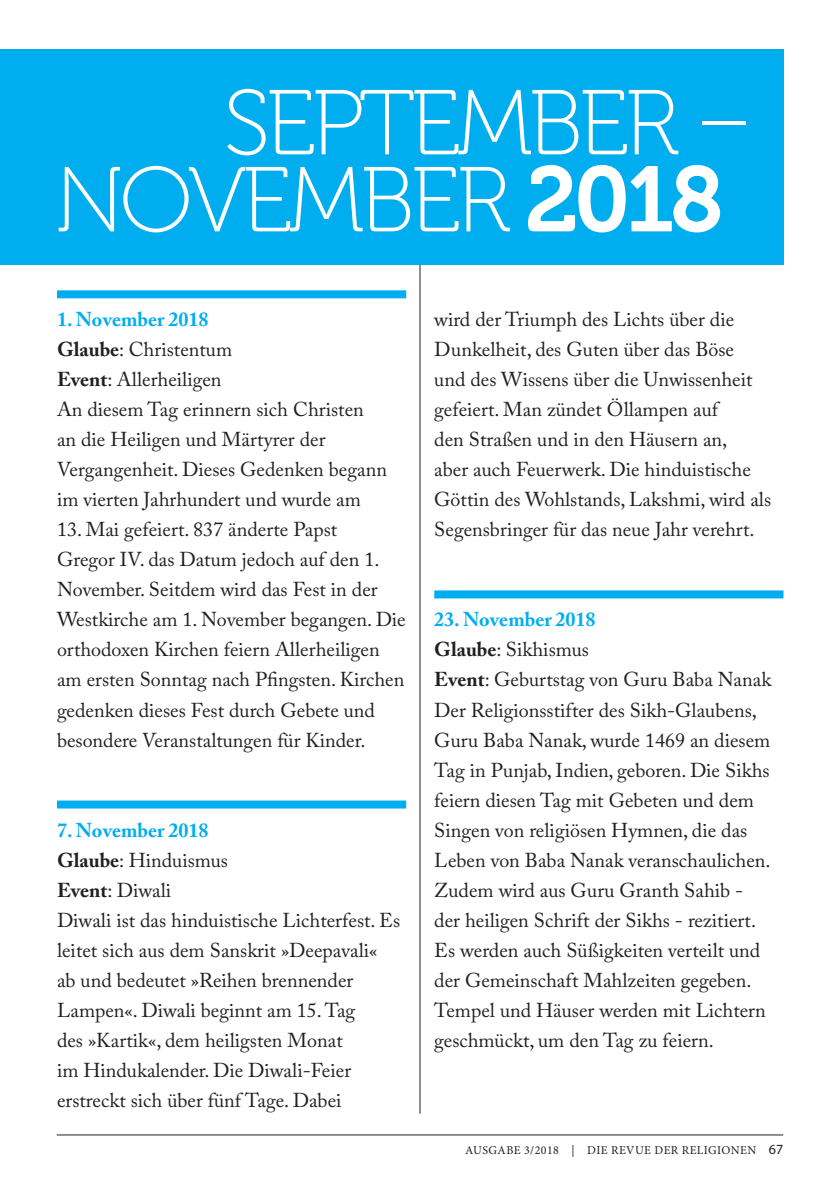
<style>
.page{position:relative;width:840px;height:1191px;background:#fff}
.page>*{position:absolute;margin:0;border:0;box-sizing:border-box;transform-origin:0 0}
.t1{font:92px/77px "Museo 100";letter-spacing:-.05em;color:#fff}
.t2{font:20px/30px "Adobe Caslon Pro";color:#231f20}
.t3{font:12px "Minion Pro";letter-spacing:.035em;color:#231f20}
.s1{font-family:"Museo 700"}
.s2{font-weight:700;color:#00aeef}
.s3{font-weight:700}
.s4{font-family:"Myriad Pro";font-size:14px}
</style>
<div class="page">
<hr style="left:57px;top:1134px;width:725px;height:1px;background:#231f20">
<hr style="left:419px;top:189px;width:1px;height:924px;background:#231f20">
<div style="left:0;top:49px;width:782px;height:216px;background:#00aeef"></div>
<div style="left:57px;top:290px;width:349px;height:8px;background:#00aeef"></div>
<div style="left:57px;top:800px;width:349px;height:8px;background:#00aeef"></div>
<div style="left:434px;top:590px;width:349px;height:8px;background:#00aeef"></div>
<h1 class="t1" style="left:55px;top:86px;width:700px;text-indent:169px">SEPTEMBER –<br>NOVEMBER <span class="s1">2018</span></h1>
<p class="t2" style="left:57px;top:304px;width:331px"><span class="s2">1. November 2018<br></span><span class="s3">Glaube</span>: Christentum<br><span class="s3">Event</span>: Allerheiligen<br>An diesem Tag erinnern sich Christen an die Heiligen und Märtyrer der<br>Vergangenheit. Dieses Gedenken begann im vierten Jahrhundert und wurde am</p>
<p class="t2" style="left:57px;top:514px;width:350px">13. Mai gefeiert. 837 änderte Papst<br>Gregor IV. das Datum jedoch auf den 1.<br>November. Seitdem wird das Fest in der Westkirche am 1. November begangen. Die orthodoxen Kirchen feiern Allerheiligen am ersten Sonntag nach Pfingsten. Kirchen gedenken dieses Fest durch Gebete und besondere Veranstaltungen für Kinder.</p>
<p class="t2" style="left:57px;top:814px;width:344px"><span class="s2">7. November 2018<br></span><span class="s3">Glaube</span>: Hinduismus<br><span class="s3">Event</span>: Diwali<br>Diwali ist das hinduistische Lichterfest. Es leitet sich aus dem Sanskrit »Deepavali« ab und bedeutet »Reihen brennender<br>Lampen«. Diwali beginnt am 15. Tag<br>des »Kartik«, dem heiligsten Monat<br>im Hindukalender. Die Diwali-Feier erstreckt sich über fünf Tage. Dabei</p>
<p class="t2" style="left:434px;top:304px;width:338px">wird der Triumph des Lichts über die Dunkelheit, des Guten über das Böse<br>und des Wissens über die Unwissenheit gefeiert. Man zündet Öllampen auf<br>den Straßen und in den Häusern an,<br>aber auch Feuerwerk. Die hinduistische Göttin des Wohlstands, Lakshmi, wird als Segensbringer für das neue Jahr verehrt.</p>
<p class="t2" style="left:434px;top:604px;width:338px"><span class="s2">23. November 2018<br></span><span class="s3">Glaube</span>: Sikhismus<br><span class="s3">Event</span>: Geburtstag von Guru Baba Nanak Der Religionsstifter des Sikh-Glaubens, Guru Baba Nanak, wurde 1469 an diesem Tag in Punjab, Indien, geboren. Die Sikhs feiern diesen Tag mit Gebeten und dem Singen von religiösen Hymnen, die das Leben von Baba Nanak veranschaulichen.<br>Zudem wird aus Guru Granth Sahib - der heiligen Schrift der Sikhs - rezitiert.<br>Es werden auch Süßigkeiten verteilt und der Gemeinschaft Mahlzeiten gegeben.<br>Tempel und Häuser werden mit Lichtern geschmückt, um den Tag zu feiern.</p>
<p class="t3" style="left:465px;top:1142px;width:319px">AUSGABE 3/2018 | DIE REVUE DER RELIGIONEN <span class="s4">67</span></p>
</div>
